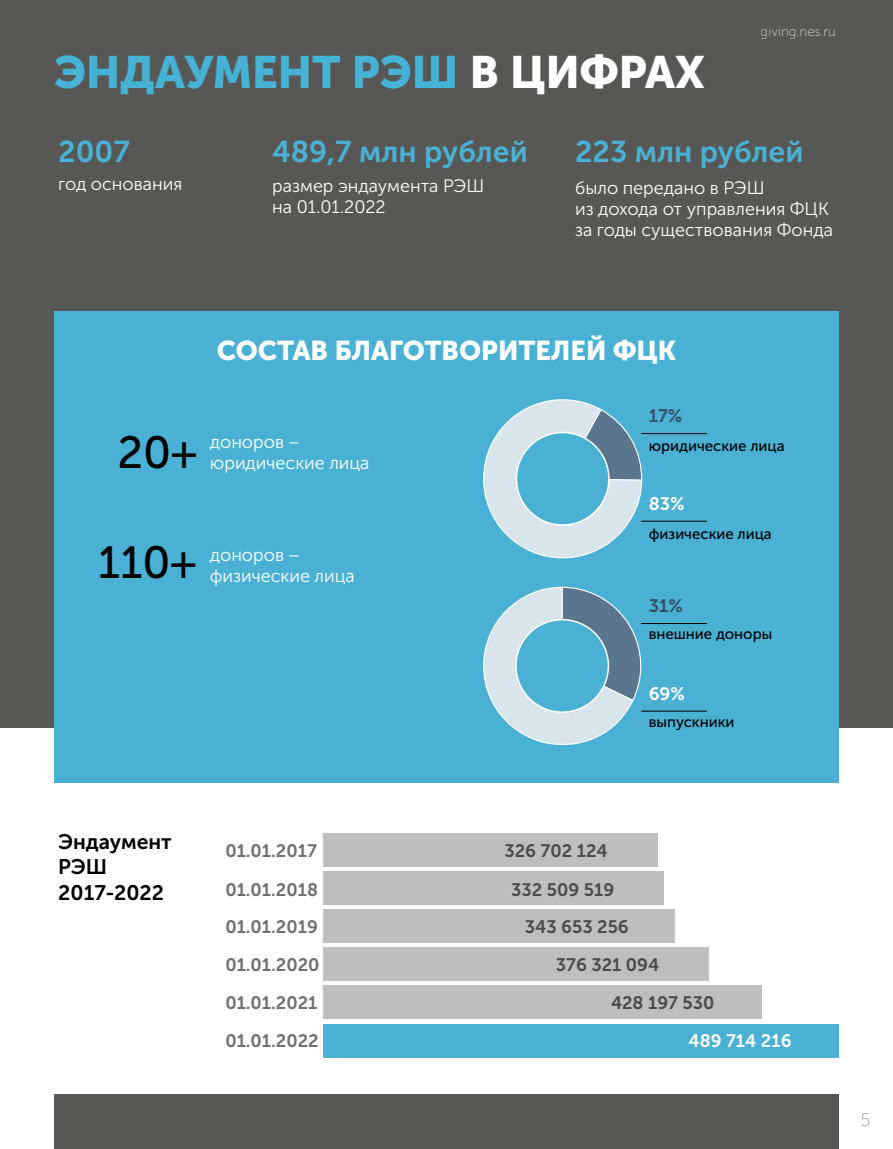
<style>
.page{position:relative;width:893px;height:1149px;background:#fff}
.page>*{position:absolute;margin:0;border:0;box-sizing:border-box;transform-origin:0 0}
.t1{font:45px "Museo Sans Cyrl 900";color:#46b2d5}
.t2{font:45px "Museo Sans Cyrl 500";color:#000}
.t3{font:30px "Museo Sans Cyrl 700";color:#4ab1d4}
.t4{font:27px "Museo Sans Cyrl 900";color:#fff}
.t5{font:21px/25.2px "Museo Sans Cyrl 700";color:#000}
.t6{font:18px/21px "Museo Sans Cyrl 300";color:#fff}
.t7{font:18px/38.7px "Museo Sans Cyrl 700";color:#706f6f}
.t8{font:18px "Museo Sans Cyrl 700";color:#4a4a49}
.t9{font:18px "Museo Sans Cyrl 700";color:#fff}
.t10{font:18px "Museo Sans Cyrl 700";color:#354f66}
.t11{font:18px "Museo Sans Cyrl 100";color:#9d9d9c}
.t12{font:15px "Museo Sans Cyrl 500";color:#000}
.t13{font:13.5px "Museo Sans Cyrl 100";color:#f6f6f6}
.s1{color:#fff}
.s2{font-family:"Museo Sans Cyrl 700";font-size:30px;color:#4ab1d4}
</style>
<div class="page">
<div style="left:0;top:0;width:893px;height:727px;background:#575756"></div>
<div style="left:54px;top:311px;width:785px;height:471px;background:#4ab1d4"></div>
<div style="left:54px;top:1094px;width:785px;height:54px;background:#575756"></div>
<svg style="left:483px;top:586px;width:169px;height:159px"></svg>
<div style="left:516px;top:619px;width:92px;height:93px;background:#4ab1d4;border-radius:50%"></div>
<div style="left:515px;top:618px;width:94px;height:94px;border:2px solid #fff;border-radius:50%"></div>
<svg style="left:483px;top:399px;width:160px;height:160px"></svg>
<hr style="left:641px;top:623px;width:66px;height:1px;background:#000">
<hr style="left:641px;top:433px;width:66px;height:1px;background:#000">
<hr style="left:641px;top:710px;width:66px;height:1px;background:#000">
<hr style="left:641px;top:520px;width:66px;height:1px;background:#000">
<div style="left:323px;top:984px;width:438px;height:34px;background:#bebebe"></div>
<div style="left:323px;top:1023px;width:516px;height:34px;background:#4ab1d4"></div>
<div style="left:323px;top:946px;width:385px;height:34px;background:#bebebe"></div>
<div style="left:323px;top:908px;width:352px;height:34px;background:#bebebe"></div>
<div style="left:323px;top:870px;width:340px;height:34px;background:#bebebe"></div>
<div style="left:323px;top:832px;width:334px;height:34px;background:#bebebe"></div>
<h1 class="t1" style="left:54px;top:46px;width:652px">ЭНДАУМЕНТ РЭШ <span class="s1">В ЦИФРАХ</span></h1>
<p class="t13" style="left:761px;top:25px;width:77px">giving.nes.ru</p>
<h2 class="t3" style="left:58px;top:135px;width:73px">2007</h2>
<h2 class="t3" style="left:272px;top:135px;width:257px">489,7 млн рублей</h2>
<h2 class="t3" style="left:575px;top:135px;width:230px">223 млн рублей</h2>
<p class="t6" style="left:58px;top:173px;width:126px">год основания</p>
<p class="t6" style="left:272px;top:175px;width:214px">размер эндаумента РЭШ на 01.01.2022</p>
<p class="t6" style="left:575px;top:177px;width:259px">было передано в РЭШ<br>из дохода от управления ФЦК за годы существования Фонда</p>
<h3 class="t4" style="left:217px;top:335px;width:461px">СОСТАВ БЛАГОТВОРИТЕЛЕЙ ФЦК</h3>
<h1 class="t2" style="left:117px;top:427px;width:81px">20+</h1>
<p class="t6" style="left:210px;top:431px;width:161px">доноров – юридические лица</p>
<h1 class="t2" style="left:98px;top:538px;width:117px">110+<span class="s2">+</span></h1>
<p class="t6" style="left:210px;top:544px;width:146px">доноров – физические лица</p>
<p class="t10" style="left:649px;top:406px;width:35px">17%</p>
<p class="t12" style="left:649px;top:437px;width:137px">юридические лица</p>
<p class="t9" style="left:649px;top:493px;width:37px">83%</p>
<p class="t12" style="left:649px;top:525px;width:125px">физические лица</p>
<p class="t10" style="left:649px;top:596px;width:36px">31%</p>
<p class="t12" style="left:649px;top:625px;width:125px">внешние доноры</p>
<p class="t9" style="left:649px;top:683px;width:38px">69%</p>
<p class="t12" style="left:649px;top:713px;width:87px">выпускники</p>
<p class="t5" style="left:58px;top:829px;width:115px">Эндаумент<br>РЭШ<br>2017-2022</p>
<p class="t7" style="left:225px;top:831px;width:93px">01.01.2017</p>
<p class="t7" style="left:225px;top:870px;width:94px">01.01.2018</p>
<p class="t7" style="left:225px;top:907px;width:94px">01.01.2019</p>
<p class="t7" style="left:225px;top:945px;width:96px">01.01.2020</p>
<p class="t7" style="left:225px;top:982px;width:95px">01.01.2021<br>01.01.2022</p>
<p class="t8" style="left:504px;top:840px;width:105px">326 702 124</p>
<p class="t8" style="left:511px;top:879px;width:104px">332 509 519</p>
<p class="t8" style="left:525px;top:916px;width:105px">343 653 256</p>
<p class="t8" style="left:556px;top:954px;width:105px">376 321 094</p>
<p class="t8" style="left:611px;top:992px;width:105px">428 197 530</p>
<p class="t9" style="left:689px;top:1030px;width:104px">489 714 216</p>
<p class="t11" style="left:860px;top:1110px;width:11px">5</p>
</div>
